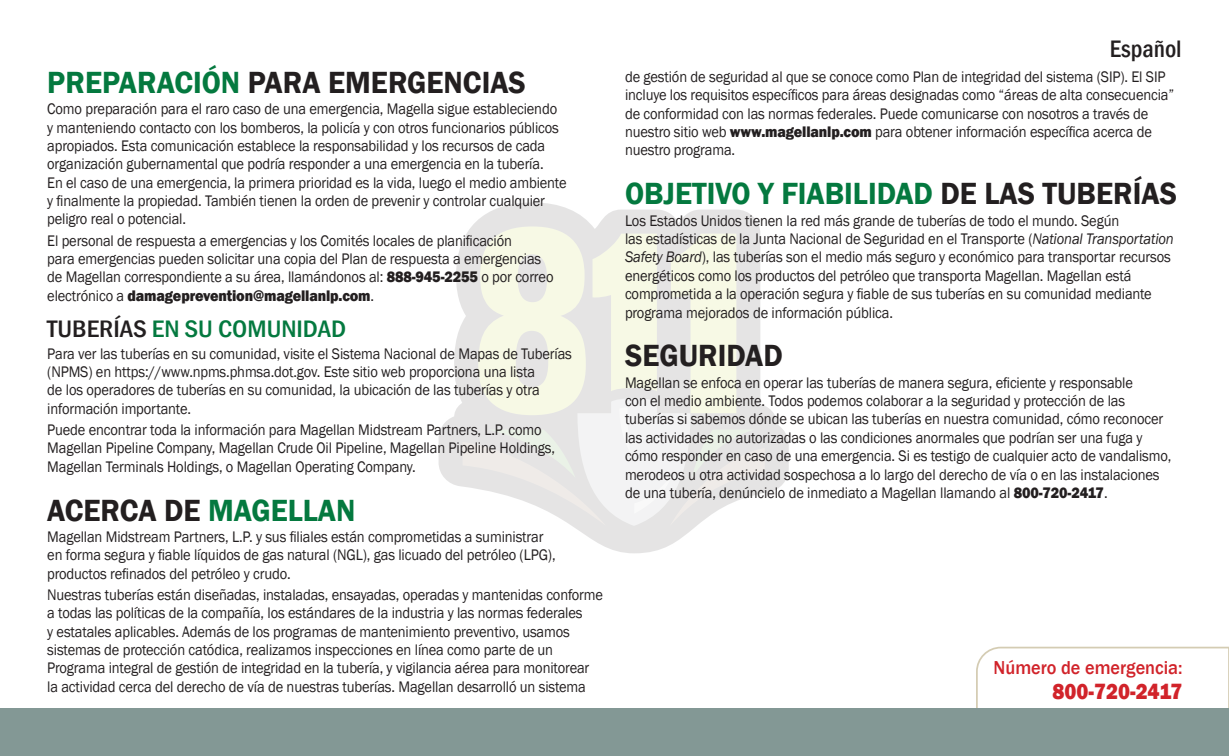
<style>
.page{position:relative;width:1229px;height:756px;background:#fff}
.page>*{position:absolute;margin:0;border:0;box-sizing:border-box;transform-origin:0 0}
.t1{font:600 31.5px "Franklin Gothic";color:#231f20;scale:.95 1}
.t2{font:600 31.5px "Franklin Gothic";color:#04793f;scale:.95 1}
.t3{font:500 condensed 24.5px "Franklin Gothic";color:#04793f;scale:1.1 1}
.t4{font:500 condensed 24.5px "Franklin Gothic";color:#231f20}
.t5{font:800 22.75px "Franklin Gothic";color:#d1232a;scale:.9 1}
.t6{font:500 19.25px "Franklin Gothic";color:#d1232a;scale:.95 1}
.t7{font:15.75px/18.4px "Franklin Gothic";letter-spacing:-.01em;color:#231f20;scale:.92 1}
.s1{color:#04793f}
.s2{font-weight:800}
.s3{color:#231f20}
.s4{font-style:italic}
</style>
<div class="page">
<svg style="left:438px;top:202px;width:351px;height:351px"></svg>
<svg style="left:462px;top:226px;width:325px;height:300px"></svg>
<svg style="left:975px;top:646px;width:253px;height:63px"></svg>
<div style="left:0;top:709px;width:1228px;height:47px;background:#839895"></div>
<h1 class="t1" style="left:47px;top:63px;width:505px"><span class="s1">PREPARACIÓN</span> PARA EMERGENCIAS</h1>
<p class="t7" style="left:47px;top:100px;width:566px">Como preparación para el raro caso de una emergencia, Magella sigue estableciendo y manteniendo contacto con los bomberos, la policía y con otros funcionarios públicos apropiados. Esta comunicación establece la responsabilidad y los recursos de cada organización gubernamental que podría responder a una emergencia en la tubería.<br>En el caso de una emergencia, la primera prioridad es la vida, luego el medio ambiente y finalmente la propiedad. También tienen la orden de prevenir y controlar cualquier peligro real o potencial.</p>
<p class="t7" style="left:47px;top:232px;width:552px">El personal de respuesta a emergencias y los Comités locales de planificación<br>para emergencias pueden solicitar una copia del Plan de respuesta a emergencias de Magellan correspondiente a su área, llamándonos al: <span class="s2">888-945-2255</span> o por correo electrónico a <span class="s2">damageprevention@magellanlp.com</span>.</p>
<h2 class="t3" style="left:47px;top:313px;width:273px"><span class="s3">TUBERÍAS</span> EN SU COMUNIDAD</h2>
<p class="t7" style="left:47px;top:344px;width:572px">Para ver las tuberías en su comunidad, visite el Sistema Nacional de Mapas de Tuberías (NPMS) en https://www.npms.phmsa.dot.gov. Este sitio web proporciona una lista<br>de los operadores de tuberías en su comunidad, la ubicación de las tuberías y otra información importante.</p>
<p class="t7" style="left:47px;top:421px;width:553px">Puede encontrar toda la información para Magellan Midstream Partners, L.P. como<br>Magellan Pipeline Company, Magellan Crude Oil Pipeline, Magellan Pipeline Holdings,<br>Magellan Terminals Holdings, o Magellan Operating Company.</p>
<h1 class="t1" style="left:47px;top:491px;width:326px">ACERCA DE <span class="s1">MAGELLAN</span></h1>
<p class="t7" style="left:47px;top:528px;width:554px">Magellan Midstream Partners, L.P. y sus filiales están comprometidas a suministrar en forma segura y fiable líquidos de gas natural (NGL), gas licuado del petróleo (LPG), productos refinados del petróleo y crudo.</p>
<p class="t7" style="left:47px;top:586px;width:605px">Nuestras tuberías están diseñadas, instaladas, ensayadas, operadas y mantenidas conforme a todas las políticas de la compañía, los estándares de la industria y las normas federales<br>y estatales aplicables. Además de los programas de mantenimiento preventivo, usamos sistemas de protección catódica, realizamos inspecciones en línea como parte de un Programa integral de gestión de integridad en la tubería, y vigilancia aérea para monitorear la actividad cerca del derecho de vía de nuestras tuberías. Magellan desarrolló un sistema</p>
<h2 class="t4" style="left:1109px;top:32px;width:73px">Español</h2>
<p class="t7" style="left:625px;top:68px;width:598px">de gestión de seguridad al que se conoce como Plan de integridad del sistema (SIP). El SIP incluye los requisitos específicos para áreas designadas como “áreas de alta consecuencia” de conformidad con las normas federales. Puede comunicarse con nosotros a través de nuestro sitio web <span class="s2">www.magellanlp.com</span> para obtener información específica acerca de nuestro programa.</p>
<h1 class="t2" style="left:625px;top:174px;width:582px">OBJETIVO Y FIABILIDAD <span class="s3">DE LAS TUBERÍAS</span></h1>
<p class="t7" style="left:625px;top:212px;width:598px">Los Estados Unidos tienen la red más grande de tuberías de todo el mundo. Según<br>las estadísticas de la Junta Nacional de Seguridad en el Transporte (<span class="s4">National Transportation Safety Board</span>), las tuberías son el medio más seguro y económico para transportar recursos energéticos como los productos del petróleo que transporta Magellan. Magellan está comprometida a la operación segura y fiable de sus tuberías en su comunidad mediante programa mejorados de información pública.</p>
<h1 class="t1" style="left:625px;top:337px;width:168px">SEGURIDAD</h1>
<p class="t7" style="left:625px;top:374px;width:595px">Magellan se enfoca en operar las tuberías de manera segura, eficiente y responsable<br>con el medio ambiente. Todos podemos colaborar a la seguridad y protección de las tuberías si sabemos dónde se ubican las tuberías en nuestra comunidad, cómo reconocer las actividades no autorizadas o las condiciones anormales que podrían ser una fuga y cómo responder en caso de una emergencia. Si es testigo de cualquier acto de vandalismo, merodeos u otra actividad sospechosa a lo largo del derecho de vía o en las instalaciones de una tubería, denúncielo de inmediato a Magellan llamando al <span class="s2">800-720-2417</span>.</p>
<p class="t6" style="left:993px;top:656px;width:200px">Número de emergencia:</p>
<h3 class="t5" style="left:1052px;top:676px;width:146px">800-720-2417</h3>
</div>
